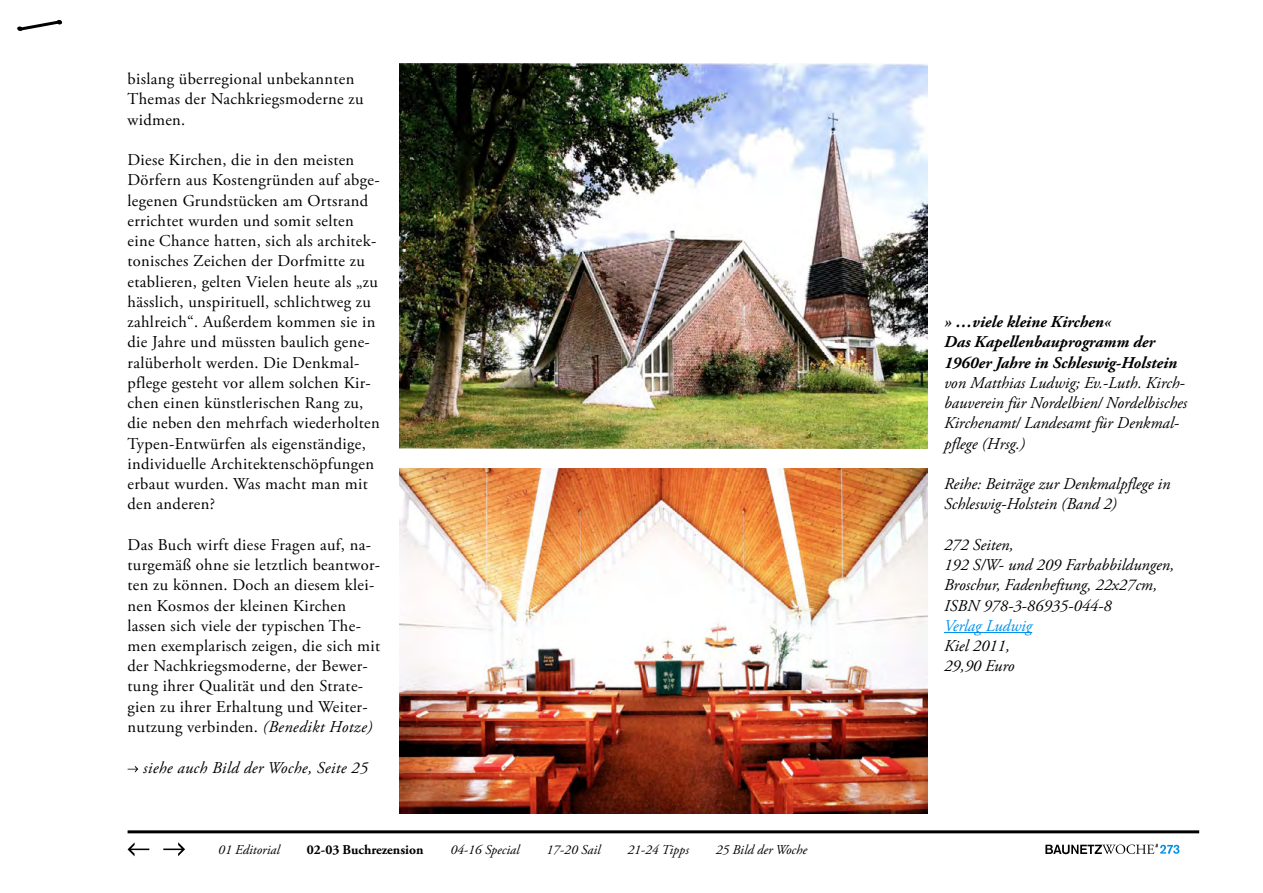
<style>
.page{position:relative;width:1263px;height:893px;background:#fff}
.page>*{position:absolute;margin:0;border:0;box-sizing:border-box;transform-origin:0 0}
.t1{font:16.5px/20.2px "Adobe Garamond Pro";letter-spacing:.02em;color:#000}
.t2{font:italic 16.5px/20.2px "Adobe Garamond Pro";color:#000}
.t3{font:italic 700 16.5px/20.2px "Adobe Garamond Pro";color:#000}
.t4{font:italic 16.5px "Adobe Garamond Pro";letter-spacing:.02em;color:#000}
.t5{font:italic 16.5px "Adobe Garamond Pro";color:#0090ea}
.t6{font:italic 13.5px "Adobe Garamond Pro";color:#000}
.t7{font:700 13.5px "Adobe Garamond Pro";color:#000}
.s1{font-style:italic}
</style>
<div class="page">
<hr style="left:128px;top:830px;width:1071px;height:3px;background:#000">
<svg style="left:128px;top:842px;width:21px;height:14px"></svg>
<svg style="left:163px;top:842px;width:22px;height:14px"></svg>
<svg style="left:17px;top:20px;width:46px;height:11px"></svg>
<svg style="left:1045px;top:844px;width:134px;height:10px"></svg>
<svg style="left:128px;top:766px;width:10px;height:7px"></svg>
<hr style="left:944px;top:632px;width:88px;height:1px;background:#0090ea">
<img style="left:400px;top:64px;width:527px;height:385px">
<img style="left:400px;top:469px;width:527px;height:344px">
<p class="t1" style="left:128px;top:69px;width:237px">bislang überregional unbekannten<br>Themas der Nachkriegsmoderne zu widmen.</p>
<p class="t1" style="left:128px;top:150px;width:254px">Diese Kirchen, die in den meisten Dörfern aus Kostengründen auf abge&shy;legenen Grundstücken am Ortsrand errichtet wurden und somit selten eine Chance hatten, sich als architek&shy;tonisches Zeichen der Dorfmitte zu etablieren, gelten Vielen heute als „zu hässlich, unspirituell, schlichtweg zu zahlreich“. Außerdem kommen sie in die Jahre und müssten baulich gene&shy;ralüberholt werden. Die Denkmal&shy;pflege gesteht vor allem solchen Kir&shy;chen einen künstlerischen Rang zu, die neben den mehrfach wiederholten Typen-Entwürfen als eigenständige, individuelle Architektenschöpfungen erbaut wurden. Was macht man mit den anderen?</p>
<p class="t1" style="left:128px;top:535px;width:254px">Das Buch wirft diese Fragen auf, na&shy;turgemäß ohne sie letztlich beantwor&shy;ten zu können. Doch an diesem klei&shy;nen Kosmos der kleinen Kirchen lassen sich viele der typischen The&shy;men exemplarisch zeigen, die sich mit der Nachkriegsmoderne, der Bewer&shy;tung ihrer Qualität und den Strate&shy;gien zu ihrer Erhaltung und Weiter&shy;nutzung verbinden. <span class="s1">(Benedikt Hotze)</span></p>
<p class="t4" style="left:143px;top:757px;width:226px">siehe auch Bild der Woche, Seite 25</p>
<p class="t6" style="left:218px;top:841px;width:63px">01 Editorial</p>
<p class="t7" style="left:307px;top:841px;width:118px">02-03 Buchrezension</p>
<p class="t6" style="left:450px;top:841px;width:71px">04-16 Special</p>
<p class="t6" style="left:546px;top:841px;width:56px">17-20 Sail</p>
<p class="t6" style="left:627px;top:841px;width:63px">21-24 Tipps</p>
<p class="t6" style="left:716px;top:841px;width:93px">25 Bild der Woche</p>
<p class="t3" style="left:944px;top:312px;width:235px">» …viele kleine Kirchen«<br>Das Kapellenbauprogramm der<br>1960er Jahre in Schleswig-Holstein</p>
<p class="t2" style="left:944px;top:373px;width:245px">von Matthias Ludwig; Ev.-Luth. Kirch&shy;bauverein für Nordelbien/ Nordelbisches Kirchenamt/ Landesamt für Denkmal&shy;pflege (Hrsg.)</p>
<p class="t2" style="left:944px;top:474px;width:228px">Reihe: Beiträge zur Denkmalpflege in<br>Schleswig-Holstein (Band 2)</p>
<p class="t2" style="left:944px;top:535px;width:232px">272 Seiten,<br>192 S/W- und 209 Farbabbildungen,<br>Broschur, Fadenheftung, 22x27cm,<br>ISBN 978-3-86935-044-8</p>
<p class="t5" style="left:944px;top:616px;width:90px">Verlag Ludwig</p>
<p class="t2" style="left:944px;top:636px;width:72px">Kiel 2011,<br>29,90 Euro</p>
</div>
